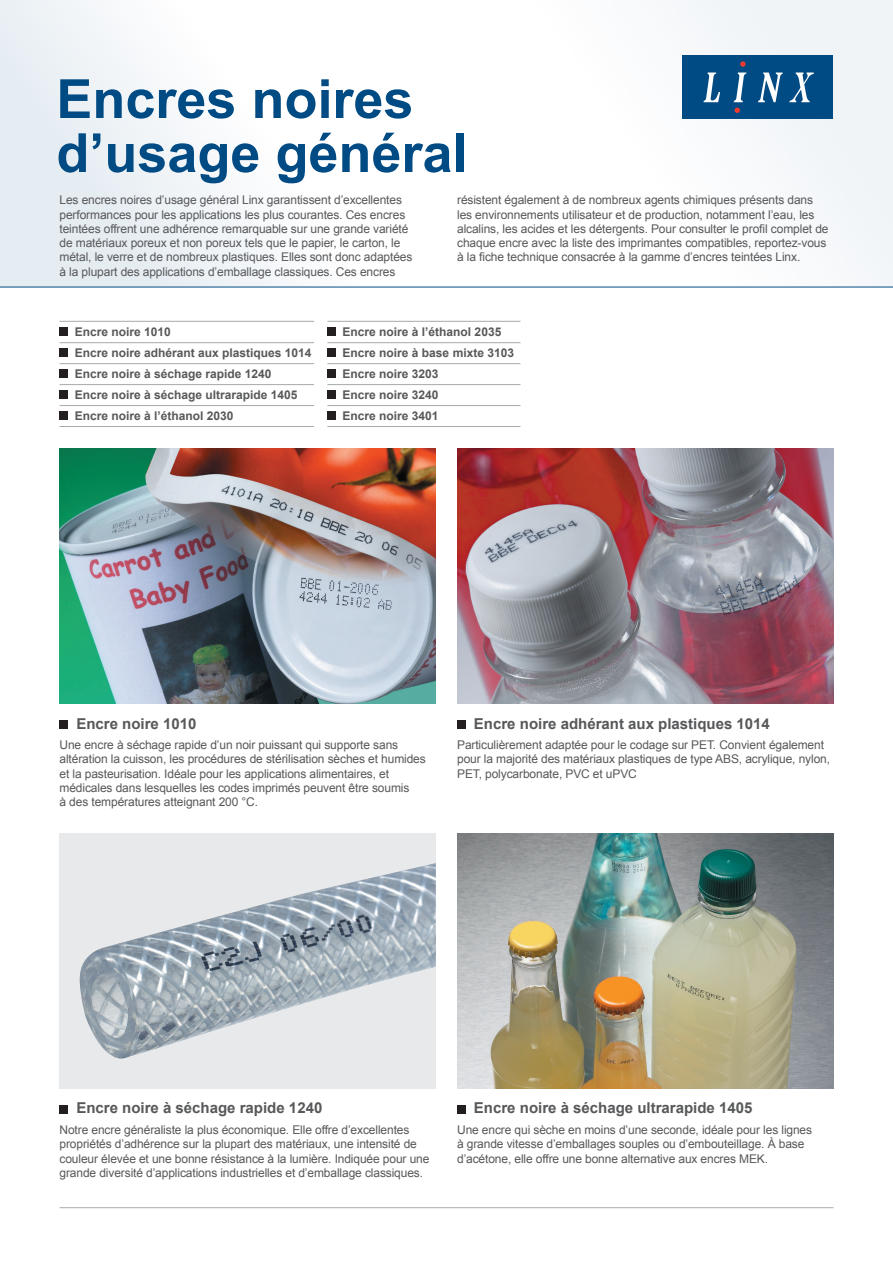
<style>
.page{position:relative;width:893px;height:1263px;background:#fff}
.page>*{position:absolute;margin:0;border:0;box-sizing:border-box;transform-origin:0 0}
.Heading{font:700 54px/54px "Arial";color:#004b84}
._10pt_heads{font:700 15px "Arial";color:#57585a}
._8pt_on_9_5pt{font:12px/14.2px "Arial";letter-spacing:-.01em;color:#57585a}
.t1{font:700 12px "Arial";color:#57585a}
</style>
<div class="page">
<div style="left:0;top:0;width:893px;height:287px;background:linear-gradient(to right,#f3f6f9,#fdfdfe)"></div>
<hr style="left:0;top:287px;width:893px;height:1px;background:#004b84">
<hr style="left:60px;top:1207px;width:773px;height:1px;background:#a8a9ad">
<div style="left:682px;top:55px;width:151px;height:64px;background:#004b84"></div>
<svg style="left:704px;top:73px;width:16px;height:29px"></svg>
<svg style="left:734px;top:73px;width:12px;height:29px"></svg>
<svg style="left:758px;top:73px;width:25px;height:29px"></svg>
<svg style="left:789px;top:73px;width:25px;height:29px"></svg>
<svg style="left:740px;top:61px;width:6px;height:6px"></svg>
<svg style="left:735px;top:108px;width:5px;height:5px"></svg>
<hr style="left:60px;top:321px;width:254px;height:1px;background:#a8a9ad">
<hr style="left:60px;top:342px;width:254px;height:1px;background:#a8a9ad">
<hr style="left:60px;top:363px;width:254px;height:1px;background:#a8a9ad">
<hr style="left:60px;top:384px;width:254px;height:1px;background:#a8a9ad">
<hr style="left:60px;top:405px;width:254px;height:1px;background:#a8a9ad">
<hr style="left:60px;top:426px;width:254px;height:1px;background:#a8a9ad">
<div style="left:60px;top:327px;width:8px;height:9px;background:#231f20"></div>
<div style="left:60px;top:348px;width:8px;height:9px;background:#231f20"></div>
<div style="left:60px;top:369px;width:8px;height:9px;background:#231f20"></div>
<div style="left:60px;top:390px;width:8px;height:9px;background:#231f20"></div>
<div style="left:60px;top:411px;width:8px;height:9px;background:#231f20"></div>
<img style="left:60px;top:449px;width:376px;height:255px">
<img style="left:457px;top:449px;width:376px;height:255px">
<div style="left:60px;top:833px;width:376px;height:256px;background:#e8e9ea"></div>
<img style="left:79px;top:863px;width:357px;height:196px">
<img style="left:457px;top:833px;width:376px;height:256px">
<div style="left:60px;top:720px;width:8px;height:8px;background:#231f20"></div>
<div style="left:60px;top:1105px;width:8px;height:8px;background:#231f20"></div>
<hr style="left:327px;top:321px;width:193px;height:1px;background:#a8a9ad">
<hr style="left:327px;top:342px;width:193px;height:1px;background:#a8a9ad">
<hr style="left:327px;top:363px;width:193px;height:1px;background:#a8a9ad">
<hr style="left:327px;top:384px;width:193px;height:1px;background:#a8a9ad">
<hr style="left:327px;top:405px;width:193px;height:1px;background:#a8a9ad">
<hr style="left:327px;top:426px;width:193px;height:1px;background:#a8a9ad">
<div style="left:327px;top:327px;width:9px;height:9px;background:#231f20"></div>
<div style="left:327px;top:348px;width:9px;height:9px;background:#231f20"></div>
<div style="left:327px;top:369px;width:9px;height:9px;background:#231f20"></div>
<div style="left:327px;top:390px;width:9px;height:9px;background:#231f20"></div>
<div style="left:327px;top:411px;width:9px;height:9px;background:#231f20"></div>
<div style="left:457px;top:720px;width:9px;height:8px;background:#231f20"></div>
<div style="left:457px;top:1105px;width:9px;height:8px;background:#231f20"></div>
<p class="Heading" style="left:56px;top:74px;width:413px">Encres noires d’usage général</p>
<p class="_8pt_on_9_5pt" style="left:60px;top:193px;width:354px">Les encres noires d’usage général Linx garantissent d’excellentes performances pour les applications les plus courantes. Ces encres teintées offrent une adhérence remarquable sur une grande variété de matériaux poreux et non poreux tels que le papier, le carton, le métal, le verre et de nombreux plastiques. Elles sont donc adaptées à la plupart des applications d’emballage classiques. Ces encres</p>
<p class="_8pt_on_9_5pt" style="left:457px;top:193px;width:373px">résistent également à de nombreux agents chimiques présents dans les environnements utilisateur et de production, notamment l’eau, les alcalins, les acides et les détergents. Pour consulter le profil complet de chaque encre avec la liste des imprimantes compatibles, reportez-vous à la fiche technique consacrée à la gamme d’encres teintées Linx.</p>
<p class="t1" style="left:75px;top:324px;width:98px">Encre noire 1010</p>
<p class="t1" style="left:75px;top:345px;width:238px">Encre noire adhérant aux plastiques 1014</p>
<p class="t1" style="left:75px;top:366px;width:198px">Encre noire à séchage rapide 1240</p>
<p class="t1" style="left:75px;top:387px;width:224px">Encre noire à séchage ultrarapide 1405</p>
<p class="t1" style="left:75px;top:408px;width:160px">Encre noire à l’éthanol 2030</p>
<p class="t1" style="left:343px;top:324px;width:160px">Encre noire à l’éthanol 2035</p>
<p class="t1" style="left:343px;top:345px;width:173px">Encre noire à base mixte 3103</p>
<p class="t1" style="left:343px;top:366px;width:98px">Encre noire 3203</p>
<p class="t1" style="left:343px;top:387px;width:98px">Encre noire 3240</p>
<p class="t1" style="left:343px;top:408px;width:98px">Encre noire 3401</p>
<p class="_10pt_heads" style="left:76px;top:713px;width:122px">Encre noire 1010</p>
<p class="_8pt_on_9_5pt" style="left:60px;top:738px;width:368px">Une encre à séchage rapide d’un noir puissant qui supporte sans altération la cuisson, les procédures de stérilisation sèches et humides et la pasteurisation. Idéale pour les applications alimentaires, et médicales dans lesquelles les codes imprimés peuvent être soumis<br>à des températures atteignant 200 °C.</p>
<p class="_10pt_heads" style="left:474px;top:713px;width:297px">Encre noire adhérant aux plastiques 1014</p>
<p class="_8pt_on_9_5pt" style="left:457px;top:738px;width:374px">Particulièrement adaptée pour le codage sur PET. Convient également pour la majorité des matériaux plastiques de type ABS, acrylique, nylon,<br>PET, polycarbonate, PVC et uPVC</p>
<p class="_10pt_heads" style="left:76px;top:1098px;width:247px">Encre noire à séchage rapide 1240</p>
<p class="_8pt_on_9_5pt" style="left:60px;top:1123px;width:371px">Notre encre généraliste la plus économique. Elle offre d’excellentes propriétés d’adhérence sur la plupart des matériaux, une intensité de couleur élevée et une bonne résistance à la lumière. Indiquée pour une grande diversité d’applications industrielles et d’emballage classiques.</p>
<p class="_10pt_heads" style="left:474px;top:1098px;width:280px">Encre noire à séchage ultrarapide 1405</p>
<p class="_8pt_on_9_5pt" style="left:457px;top:1123px;width:357px">Une encre qui sèche en moins d’une seconde, idéale pour les lignes à grande vitesse d’emballages souples ou d’embouteillage. À base d’acétone, elle offre une bonne alternative aux encres MEK.</p>
</div>
